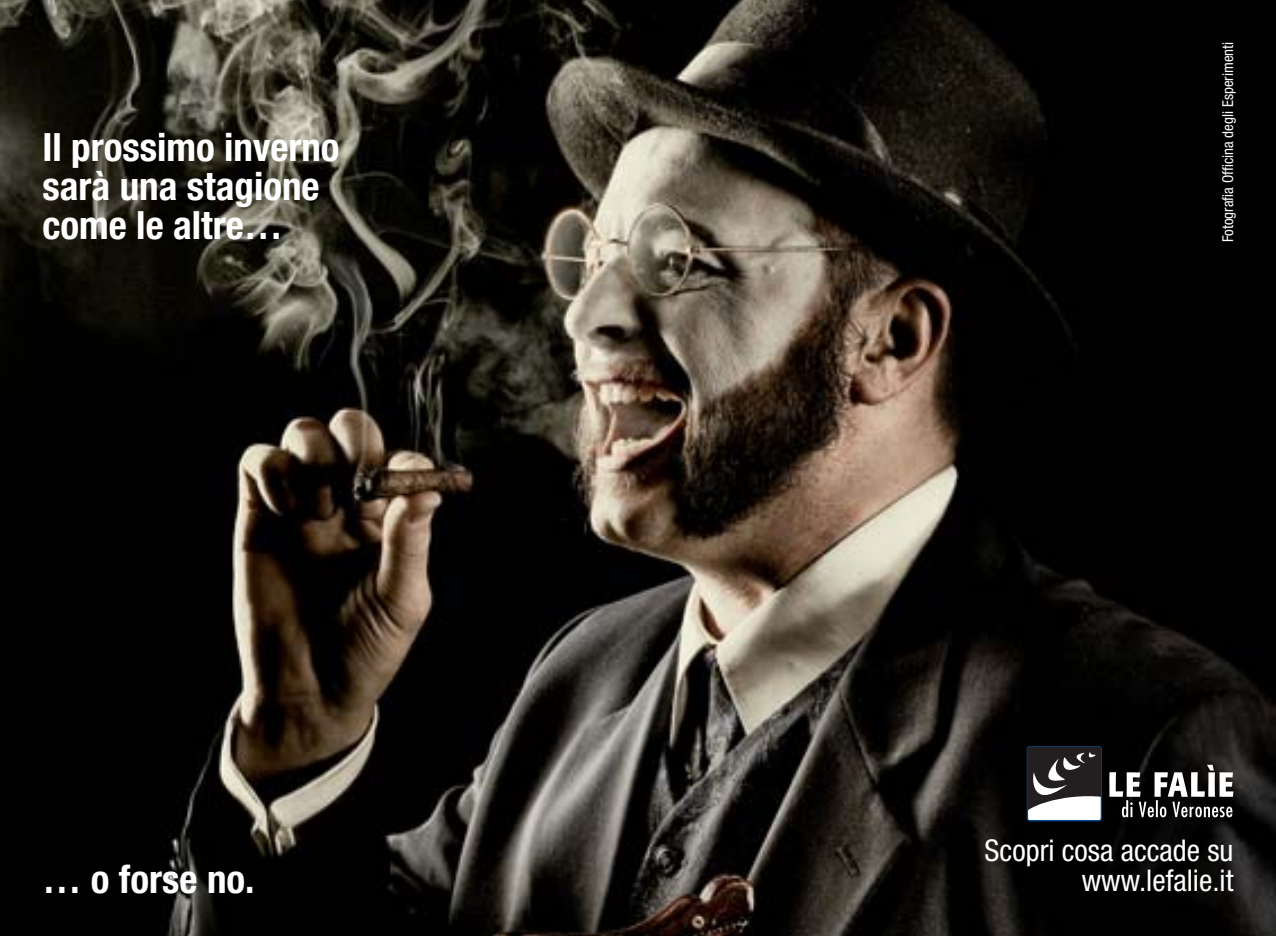
<style>
.page{position:relative;width:1276px;height:936px;background:#fff}
.page>*{position:absolute;margin:0;border:0;box-sizing:border-box;transform-origin:0 0}
.t1{font:700 condensed 39px/39px "Helvetica Neue";color:#fff}
.t2{font:condensed 30px/30px "Helvetica Neue";color:#fff;text-align:right}
.t3{font:condensed 15px "Helvetica Neue";color:#fff}
</style>
<div class="page">
<img style="left:0;top:0;width:1276px;height:935px">
<div style="left:1027px;top:746px;width:74px;height:74px;background:#fff;border-radius:3px"></div>
<div style="left:1026px;top:746px;width:76px;height:75px;border:1px solid #004a8f;border-radius:3px"></div>
<svg style="left:1026px;top:746px;width:75px;height:68px"></svg>
<svg style="left:1109px;top:764px;width:124px;height:53px"></svg>
<p class="t1" style="left:43px;top:131px;width:299px">Il prossimo inverno sarà una stagione come le altre…</p>
<p class="t1" style="left:43px;top:862px;width:214px">… o forse no.</p>
<p class="t3" style="left:1222px;top:242px;width:202px;rotate:-90deg">Fotografia Officina degli Esperimenti</p>
<p class="t2" style="left:984px;top:838px;width:250px">Scopri cosa accade su www.lefalie.it</p>
</div>
